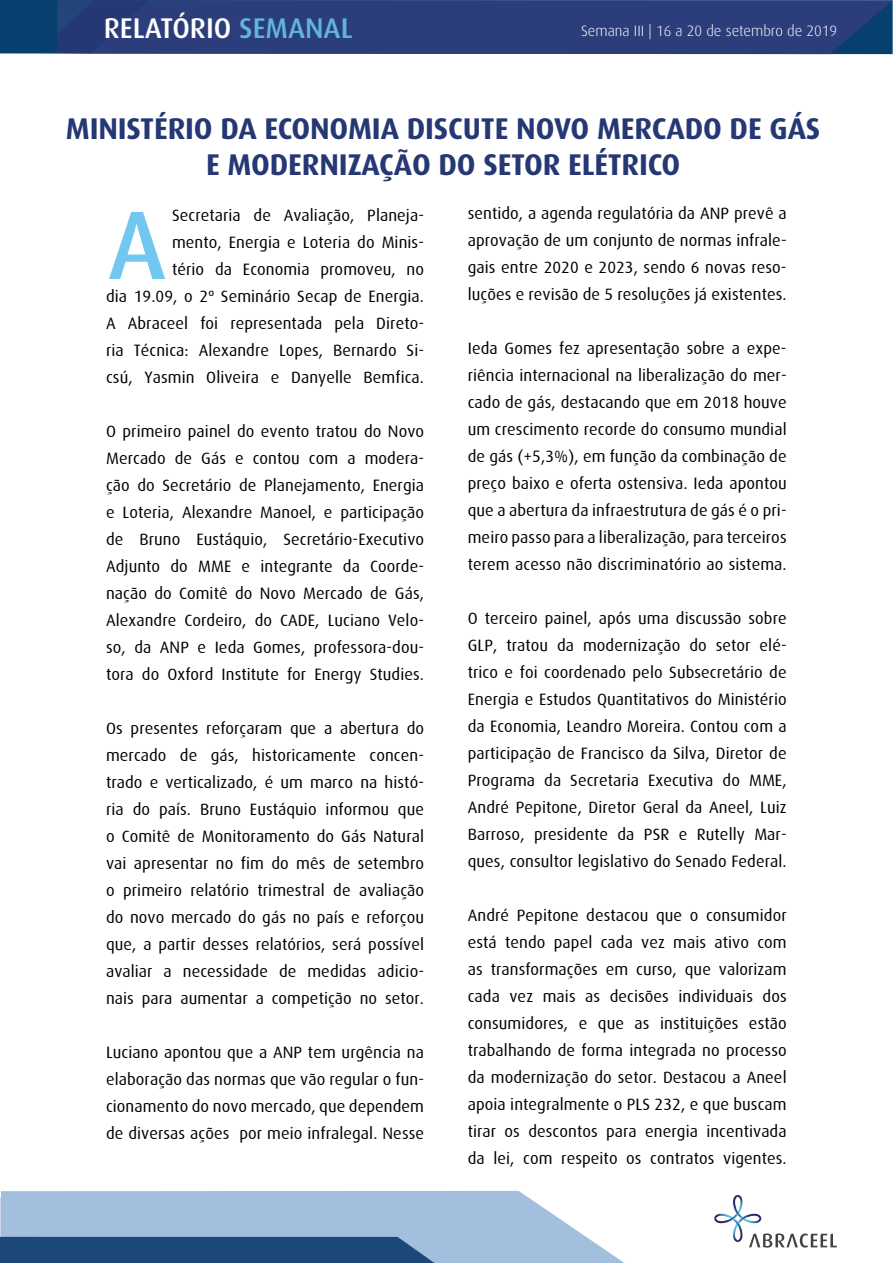
<style>
.page{position:relative;width:893px;height:1263px;background:#fff}
.page>*{position:absolute;margin:0;border:0;box-sizing:border-box;transform-origin:0 0}
.t1{font:500 97.5px "Dax";color:#71c7f0}
.t2{font:700 30px/36px "Dax";letter-spacing:-.005em;color:#253874;text-align:center}
.t3{font:500 28.5px "Dax";color:#fff}
.t4{font:16.5px/27px "Dax";letter-spacing:.005em;color:#000;text-align:justify}
.t5{font:300 15px "Dax";color:#fff}
.s1{color:#60b4df}
</style>
<div class="page">
<svg style="left:714px;top:1195px;width:123px;height:52px"></svg>
<svg style="left:0;top:0;width:893px;height:54px;background:#283d79"></svg>
<svg style="left:0;top:1191px;width:624px;height:72px;background:#89a7c8"></svg>
<h3 class="t3" style="left:104px;top:12px;width:250px">RELATÓRIO <span class="s1">SEMANAL</span></h3>
<p class="t5" style="left:581px;top:22px;width:257px">Semana III | 16 a 20 de setembro de 2019</p>
<h2 class="t2" style="left:66px;top:110px;width:756px">MINISTÉRIO DA ECONOMIA DISCUTE NOVO MERCADO DE GÁS<br>E MODERNIZAÇÃO DO SETOR ELÉTRICO</h2>
<h1 class="t1" style="left:108px;top:191px;width:60px">A</h1>
<p class="t4" style="left:468px;top:200px;width:320px">sentido, a agenda regulatória da ANP prevê a aprovação de um conjunto de normas infrale&shy;gais entre 2020 e 2023, sendo 6 novas reso&shy;luções e revisão de 5 resoluções já existentes.</p>
<p class="t4" style="left:468px;top:335px;width:320px">Ieda Gomes fez apresentação sobre a expe&shy;riência internacional na liberalização do mer&shy;cado de gás, destacando que em 2018 houve um crescimento recorde do consumo mundial de gás (+5,3%), em função da combinação de preço baixo e oferta ostensiva. Ieda apontou que a abertura da infraestrutura de gás é o pri&shy;meiro passo para a liberalização, para terceiros terem acesso não discriminatório ao sistema.</p>
<p class="t4" style="left:106px;top:202px;width:320px;text-align:right">Secretaria de Avaliação, Planeja-<br>mento, Energia e Loteria do Minis-<br>tério da Economia promoveu, no<br>dia 19.09, o 2º Seminário Secap de Energia.<br>A Abraceel foi representada pela Direto&shy;ria Técnica: Alexandre Lopes, Bernardo Si&shy;csú, Yasmin Oliveira e Danyelle Bemfica.</p>
<p class="t4" style="left:106px;top:418px;width:320px">O primeiro painel do evento tratou do Novo Mercado de Gás e contou com a modera&shy;ção do Secretário de Planejamento, Energia e Loteria, Alexandre Manoel, e participação de Bruno Eustáquio, Secretário-Executivo Adjunto do MME e integrante da Coorde&shy;nação do Comitê do Novo Mercado de Gás, Alexandre Cordeiro, do CADE, Luciano Velo&shy;so, da ANP e Ieda Gomes, professora-dou&shy;tora do Oxford Institute for Energy Studies.</p>
<p class="t4" style="left:106px;top:715px;width:320px">Os presentes reforçaram que a abertura do mercado de gás, historicamente concen&shy;trado e verticalizado, é um marco na histó&shy;ria do país. Bruno Eustáquio informou que o Comitê de Monitoramento do Gás Natural vai apresentar no fim do mês de setembro o primeiro relatório trimestral de avaliação do novo mercado do gás no país e reforçou que, a partir desses relatórios, será possível avaliar a necessidade de medidas adicio&shy;nais para aumentar a competição no setor.</p>
<p class="t4" style="left:106px;top:1038px;width:320px">Luciano apontou que a ANP tem urgência na elaboração das normas que vão regular o fun&shy;cionamento do novo mercado, que dependem de diversas ações por meio infralegal. Nesse</p>
<p class="t4" style="left:468px;top:605px;width:320px">O terceiro painel, após uma discussão sobre GLP, tratou da modernização do setor elé&shy;trico e foi coordenado pelo Subsecretário de Energia e Estudos Quantitativos do Ministério da Economia, Leandro Moreira. Contou com a participação de Francisco da Silva, Diretor de Programa da Secretaria Executiva do MME, André Pepitone, Diretor Geral da Aneel, Luiz Barroso, presidente da PSR e Rutelly Mar&shy;ques, consultor legislativo do Senado Federal.</p>
<p class="t4" style="left:468px;top:902px;width:320px">André Pepitone destacou que o consumidor está tendo papel cada vez mais ativo com as transformações em curso, que valorizam cada vez mais as decisões individuais dos consumidores, e que as instituições estão trabalhando de forma integrada no processo da modernização do setor. Destacou a Aneel apoia integralmente o PLS 232, e que buscam tirar os descontos para energia incentivada da lei, com respeito os contratos vigentes.</p>
</div>
